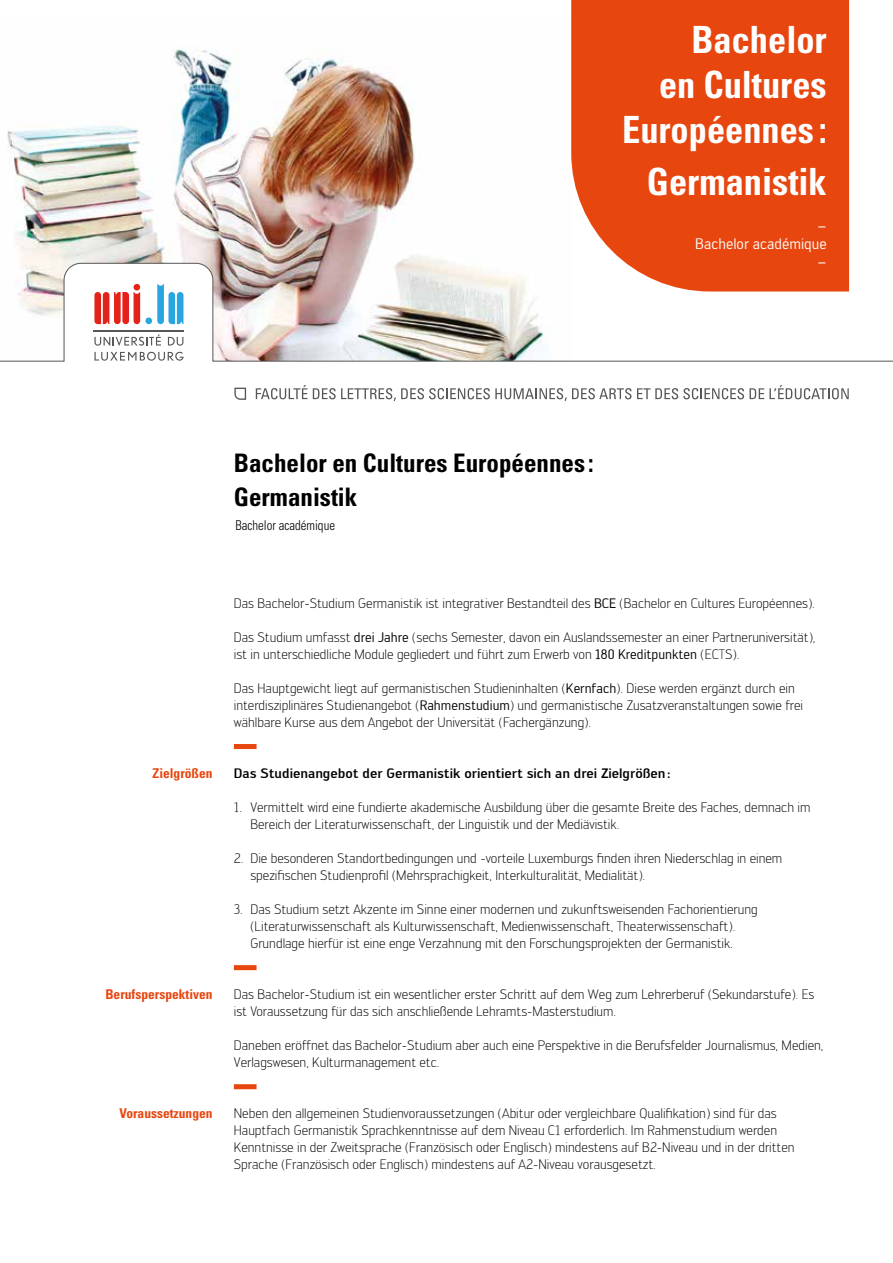
<style>
.page{position:relative;width:893px;height:1263px;background:#fff}
.page>*{position:absolute;margin:0;border:0;box-sizing:border-box;transform-origin:0 0}
.t1{font:700 condensed 37.5px/45px "Univers";color:#fff;text-align:right}
.t2{font:700 condensed 25.5px/34px "Univers";color:#000}
.t3{font:15px/18px "Engel";color:#fff;text-align:right}
.t4{font:300 13.5px/17px "Engel";color:#000}
.t5{font:500 13.5px "Engel";color:#000}
.t6{font:700 condensed 13.5px "Univers";color:#e8460f}
.t7{font:300 condensed 13.5px "Univers";color:#000;scale:.95 1}
.s1{font-weight:400}
</style>
<div class="page">
<img style="left:7px;top:49px;width:441px;height:214px">
<img style="left:0;top:263px;width:893px;height:99px">
<svg style="left:94px;top:334px;width:67px;height:12px"></svg>
<svg style="left:168px;top:337px;width:15px;height:9px"></svg>
<hr style="left:94px;top:330px;width:90px;height:1px;background:#575756">
<svg style="left:94px;top:352px;width:90px;height:9px"></svg>
<svg style="left:94px;top:284px;width:46px;height:40px"></svg>
<svg style="left:157px;top:284px;width:26px;height:40px"></svg>
<div style="left:145px;top:317px;width:7px;height:7px;background:#29a6df;border-radius:50%"></div>
<svg style="left:256px;top:385px;width:375px;height:16px"></svg>
<svg style="left:637px;top:385px;width:212px;height:14px"></svg>
<svg style="left:234px;top:387px;width:13px;height:13px"></svg>
<div style="left:234px;top:744px;width:23px;height:5px;background:#e8460f"></div>
<div style="left:234px;top:965px;width:23px;height:5px;background:#e8460f"></div>
<div style="left:234px;top:1084px;width:23px;height:5px;background:#e8460f"></div>
<div style="left:571px;top:0;width:278px;height:291px;background:#e8460f"></div>
<h1 class="t1" style="left:622px;top:17px;width:206px">Bachelor<br>en Cultures<br>Européennes :</h1>
<h1 class="t1" style="left:647px;top:159px;width:181px">Germanistik</h1>
<p class="t3" style="left:695px;top:216px;width:133px">–<br>Bachelor académique –</p>
<h2 class="t2" style="left:234px;top:446px;width:361px">Bachelor en Cultures Européennes :<br>Germanistik</h2>
<p class="t7" style="left:235px;top:517px;width:106px">Bachelor académique</p>
<p class="t4" style="left:234px;top:594px;width:583px">Das Bachelor-Studium Germanistik ist integrativer Bestandteil des <span class="s1">BCE</span> (Bachelor en Cultures Européennes).</p>
<p class="t4" style="left:234px;top:629px;width:583px">Das Studium umfasst <span class="s1">drei Jahre</span> (sechs Semester, davon ein Auslandssemester an einer Partneruniversität), ist in unterschiedliche Module gegliedert und führt zum Erwerb von <span class="s1">180 Kreditpunkten</span> (ECTS).</p>
<p class="t4" style="left:234px;top:680px;width:571px">Das Hauptgewicht liegt auf germanistischen Studieninhalten (<span class="s1">Kernfach</span>). Diese werden ergänzt durch ein interdisziplinäres Studienangebot (<span class="s1">Rahmenstudium</span>) und germanistische Zusatzveranstaltungen sowie frei wählbare Kurse aus dem Angebot der Universität (Fachergänzung).</p>
<p class="t6" style="left:153px;top:765px;width:62px">Zielgrößen</p>
<p class="t5" style="left:234px;top:765px;width:438px">Das Studienangebot der Germanistik orientiert sich an drei Zielgrößen:</p>
<p class="t4" style="left:250px;top:799px;width:562px;text-indent:-16px">1. Vermittelt wird eine fundierte akademische Ausbildung über die gesamte Breite des Faches, demnach im<br>Bereich der Literaturwissenschaft, der Linguistik und der Mediävistik.</p>
<p class="t4" style="left:250px;top:850px;width:533px;text-indent:-16px">2. Die besonderen Standortbedingungen und -vorteile Luxemburgs finden ihren Niederschlag in einem spezifischen Studienprofil (Mehrsprachigkeit, Interkulturalität, Medialität).</p>
<p class="t4" style="left:250px;top:901px;width:509px;text-indent:-16px">3. Das Studium setzt Akzente im Sinne einer modernen und zukunftsweisenden Fachorientierung (Literaturwissenschaft als Kulturwissenschaft, Medienwissenschaft, Theaterwissenschaft).<br>Grundlage hierfür ist eine enge Verzahnung mit den Forschungsprojekten der Germanistik.</p>
<p class="t4" style="left:234px;top:986px;width:582px">Das Bachelor-Studium ist ein wesentlicher erster Schritt auf dem Weg zum Lehrerberuf (Sekundarstufe). Es ist Voraussetzung für das sich anschließende Lehramts-Masterstudium.</p>
<p class="t4" style="left:234px;top:1037px;width:591px">Daneben eröffnet das Bachelor-Studium aber auch eine Perspektive in die Berufsfelder Journalismus, Medien,<br>Verlagswesen, Kulturmanagement etc.</p>
<p class="t4" style="left:234px;top:1105px;width:562px">Neben den allgemeinen Studienvoraussetzungen (Abitur oder vergleichbare Qualifikation) sind für das Hauptfach Germanistik Sprachkenntnisse auf dem Niveau C1 erforderlich. Im Rahmenstudium werden Kenntnisse in der Zweitsprache (Französisch oder Englisch) mindestens auf B2-Niveau und in der dritten Sprache (Französisch oder Englisch) mindestens auf A2-Niveau vorausgesetzt.</p>
<p class="t6" style="left:105px;top:986px;width:109px">Berufsperspektiven</p>
<p class="t6" style="left:119px;top:1105px;width:95px">Voraussetzungen</p>
</div>
